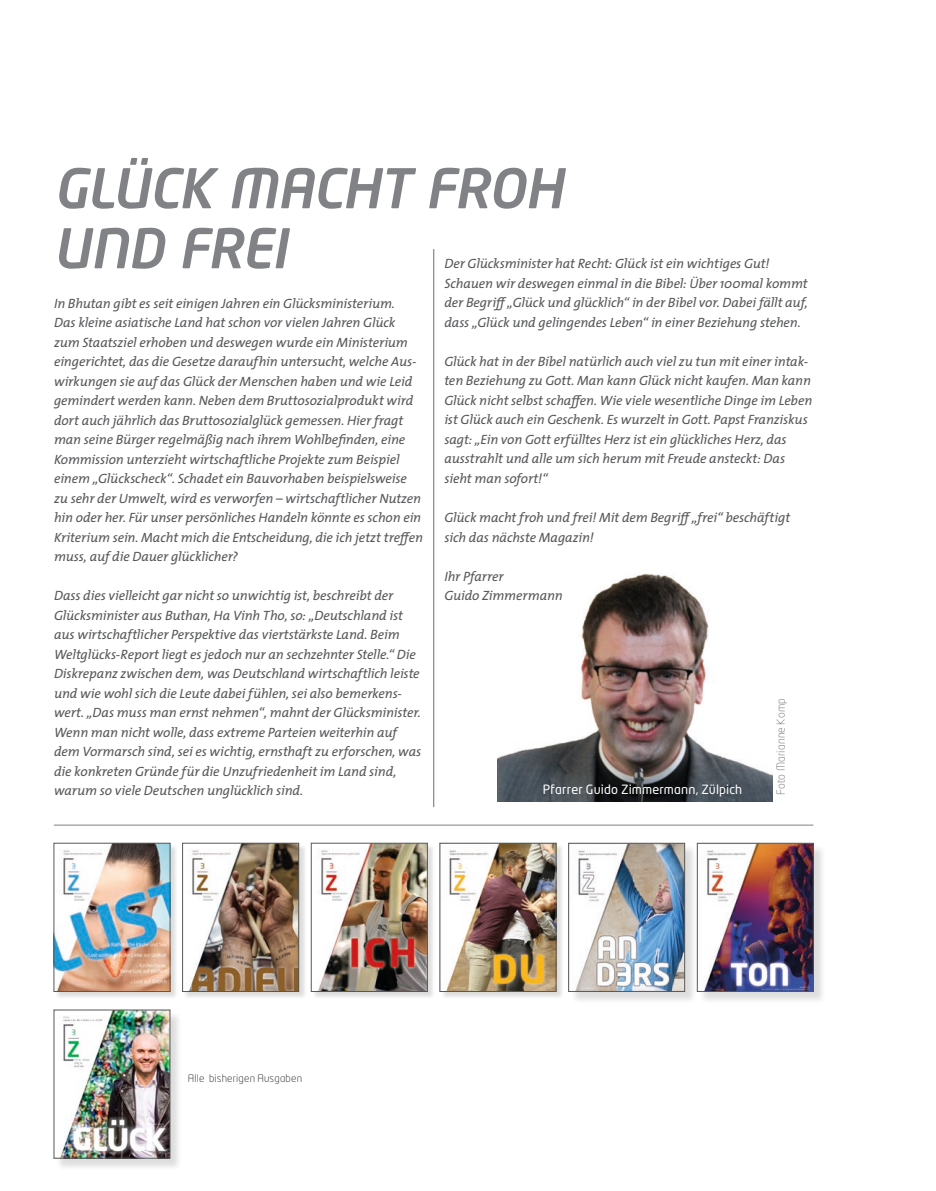
<style>
.page{position:relative;width:936px;height:1191px;background:#fff}
.page>*{position:absolute;margin:0;border:0;box-sizing:border-box;transform-origin:0 0}
.Headline_1{font:italic 500 54px/60px "Neo Tech Pro";letter-spacing:-.02em;color:#808285}
.Interview_Fragen{font:italic 13.5px/19.5px "The Mix";letter-spacing:-.01em;color:#57585a}
.t1{font:12.6px "Neo Tech Pro";letter-spacing:.01em;color:#fff}
.t2{font:300 11.1px "Neo Tech Pro";letter-spacing:.02em;color:#6c6d70}
.t3{font:300 10.5px "Neo Tech Pro";letter-spacing:.02em;color:#231f20}
</style>
<div class="page">
<div style="left:184px;top:844px;width:123px;height:155px;background:#231f20;opacity:.15"></div>
<img style="left:184px;top:845px;width:113px;height:144px">
<div style="left:182px;top:843px;width:117px;height:148px;border:1px solid #57585a"></div>
<div style="left:55px;top:844px;width:123px;height:155px;background:#231f20;opacity:.15"></div>
<img style="left:56px;top:845px;width:112px;height:144px">
<div style="left:54px;top:843px;width:116px;height:148px;border:1px solid #57585a"></div>
<div style="left:312px;top:844px;width:123px;height:155px;background:#231f20;opacity:.15"></div>
<img style="left:313px;top:845px;width:112px;height:144px">
<div style="left:311px;top:843px;width:116px;height:148px;border:1px solid #57585a"></div>
<div style="left:441px;top:844px;width:123px;height:155px;background:#231f20;opacity:.15"></div>
<img style="left:442px;top:845px;width:112px;height:144px">
<div style="left:440px;top:843px;width:116px;height:148px;border:1px solid #57585a"></div>
<div style="left:570px;top:844px;width:127px;height:160px;background:#231f20;opacity:.15"></div>
<img style="left:570px;top:845px;width:112px;height:144px">
<div style="left:568px;top:843px;width:116px;height:148px;border:1px solid #57585a"></div>
<div style="left:698px;top:844px;width:128px;height:160px;background:#231f20;opacity:.15"></div>
<img style="left:699px;top:845px;width:112px;height:144px">
<div style="left:697px;top:843px;width:116px;height:148px;border:1px solid #57585a"></div>
<div style="left:55px;top:1011px;width:128px;height:160px;background:#231f20;opacity:.15"></div>
<img style="left:56px;top:1012px;width:112px;height:144px">
<div style="left:54px;top:1010px;width:116px;height:148px;border:1px solid #57585a"></div>
<hr style="left:433px;top:249px;width:1px;height:558px;background:#6c6d70">
<img style="left:498px;top:573px;width:274px;height:228px">
<hr style="left:54px;top:824px;width:759px;height:1px;background:#808285">
<p class="Headline_1" style="left:54px;top:157px;width:510px">GLÜCK MACHT FROH<br>UND FREI</p>
<p class="Interview_Fragen" style="left:444px;top:254px;width:365px">Der Glücksminister hat Recht: Glück ist ein wichtiges Gut!<br>Schauen wir deswegen einmal in die Bibel: Über 100mal kommt der Begriff „Glück und glücklich“ in der Bibel vor. Dabei fällt auf, dass „Glück und gelingendes Leben“ in einer Beziehung stehen.</p>
<p class="Interview_Fragen" style="left:444px;top:351px;width:369px">Glück hat in der Bibel natürlich auch viel zu tun mit einer intak&shy;ten Beziehung zu Gott. Man kann Glück nicht kaufen. Man kann Glück nicht selbst schaffen. Wie viele wesentliche Dinge im Leben ist Glück auch ein Geschenk. Es wurzelt in Gott. Papst Franziskus sagt: „Ein von Gott erfülltes Herz ist ein glückliches Herz, das ausstrahlt und alle um sich herum mit Freude ansteckt: Das sieht man sofort!“</p>
<p class="Interview_Fragen" style="left:444px;top:507px;width:347px">Glück macht froh und frei! Mit dem Begriff „frei“ beschäftigt sich das nächste Magazin!</p>
<p class="Interview_Fragen" style="left:444px;top:566px;width:120px">Ihr Pfarrer<br>Guido Zimmermann</p>
<p class="Interview_Fragen" style="left:54px;top:293px;width:370px">In Bhutan gibt es seit einigen Jahren ein Glücksministerium.<br>Das kleine asiatische Land hat schon vor vielen Jahren Glück zum Staatsziel erhoben und deswegen wurde ein Ministerium eingerichtet, das die Gesetze daraufhin untersucht, welche Aus&shy;wirkungen sie auf das Glück der Menschen haben und wie Leid gemindert werden kann. Neben dem Bruttosozialprodukt wird dort auch jährlich das Bruttosozialglück gemessen. Hier fragt man seine Bürger regelmäßig nach ihrem Wohlbefinden, eine Kommission unterzieht wirtschaftliche Projekte zum Beispiel einem „Glückscheck“. Schadet ein Bauvorhaben beispielsweise zu sehr der Umwelt, wird es verworfen – wirtschaftlicher Nutzen hin oder her. Für unser persönliches Handeln könnte es schon ein Kriterium sein. Macht mich die Entscheidung, die ich jetzt treffen muss, auf die Dauer glücklicher?</p>
<p class="Interview_Fragen" style="left:54px;top:585px;width:369px">Dass dies vielleicht gar nicht so unwichtig ist, beschreibt der Glücksminister aus Buthan, Ha Vinh Tho, so: „Deutschland ist aus wirtschaftlicher Perspektive das viertstärkste Land. Beim Weltglücks-Report liegt es jedoch nur an sechzehnter Stelle.“ Die Diskrepanz zwischen dem, was Deutschland wirtschaftlich leiste und wie wohl sich die Leute dabei fühlen, sei also bemerkens&shy;wert. „Das muss man ernst nehmen“, mahnt der Glücksminister.<br>Wenn man nicht wolle, dass extreme Parteien weiterhin auf dem Vormarsch sind, sei es wichtig, ernsthaft zu erforschen, was die konkreten Gründe für die Unzufriedenheit im Land sind, warum so viele Deutschen unglücklich sind.</p>
<p class="t2" style="left:774px;top:795px;width:98px;rotate:-90deg">Foto Marianne Komp</p>
<p class="t1" style="left:543px;top:782px;width:201px">Pfarrer Guido Zimmermann, Zülpich</p>
<p class="t3" style="left:188px;top:1072px;width:116px">Alle bisherigen Ausgaben</p>
</div>
